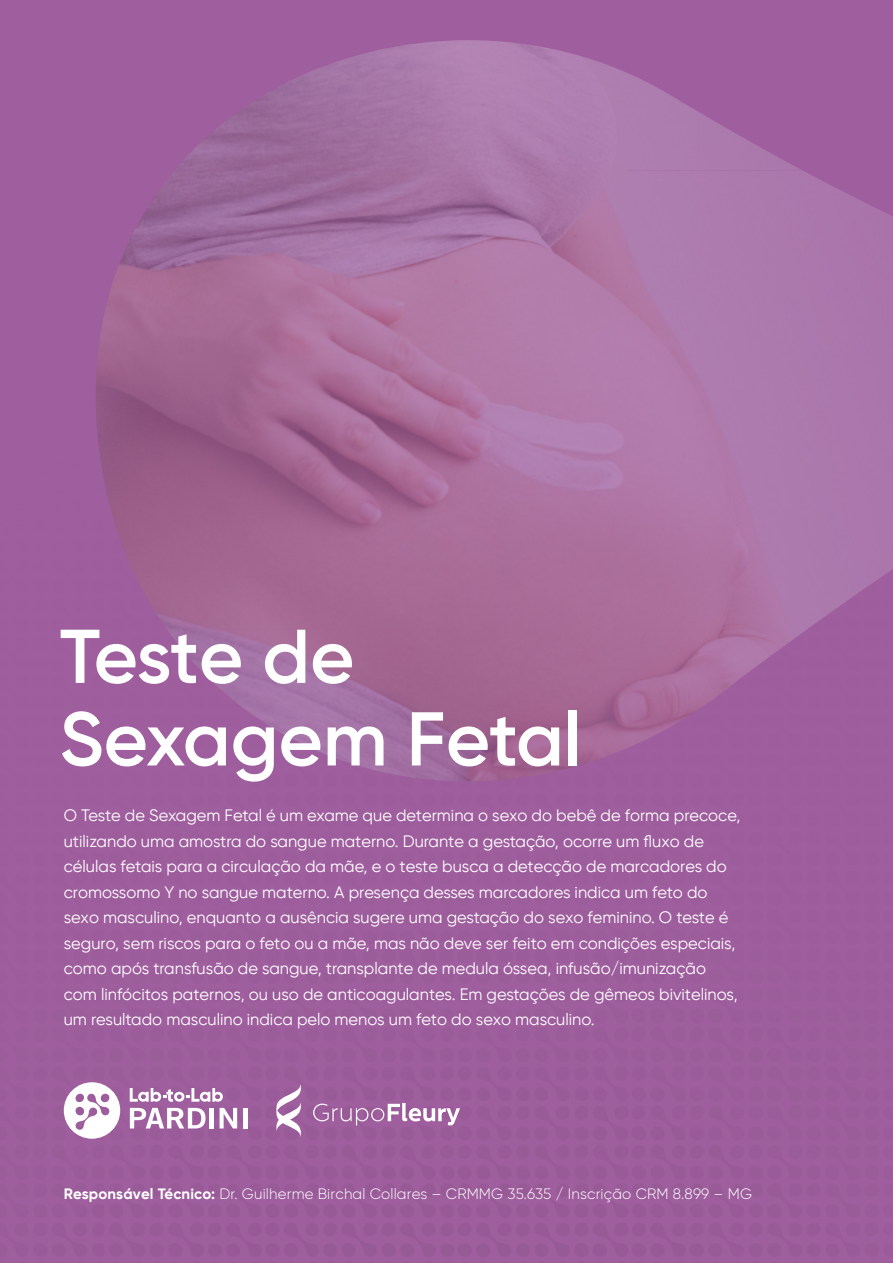
<style>
.page{position:relative;width:893px;height:1263px;background:#fff}
.page>*{position:absolute;margin:0;border:0;box-sizing:border-box;transform-origin:0 0}
.t1{font:600 76.05px/82.5px "SVN Gilroy";color:#fff}
.t2{font:16.5px/25.5px "SVN Gilroy";color:#fff}
.t3{font:300 15px "SVN Gilroy";letter-spacing:.01em;color:#fff}
.s1{font-weight:700}
</style>
<div class="page">
<div style="left:0;top:0;width:893px;height:171px;background:#9f5e9e"></div>
<div style="left:0;top:171px;width:96px;height:154px;background:#9f5e9e"></div>
<div style="left:0;top:325px;width:104px;height:938px;background:#9f5e9e"></div>
<div style="left:104px;top:578px;width:52px;height:685px;background:#9f5e9e"></div>
<div style="left:842px;top:578px;width:51px;height:685px;background:#9e5e9d"></div>
<div style="left:156px;top:629px;width:52px;height:634px;background:#9f5e9e"></div>
<div style="left:789px;top:629px;width:53px;height:634px;background:#9e5e9d"></div>
<div style="left:208px;top:680px;width:54px;height:583px;background:#9e5d9d"></div>
<div style="left:685px;top:680px;width:104px;height:583px;background:#9f5e9e"></div>
<div style="left:262px;top:731px;width:52px;height:532px;background:#9e5e9d"></div>
<div style="left:631px;top:731px;width:54px;height:532px;background:#9e5d9d"></div>
<div style="left:314px;top:781px;width:317px;height:482px;background:#9e5d9d"></div>
<div style="left:209px;top:1108px;width:5px;height:20px;background:#fff"></div>
<svg style="left:220px;top:1108px;width:17px;height:20px"></svg>
<hr style="left:243px;top:1108px;width:4px;height:20px;background:#fff">
<svg style="left:130px;top:1108px;width:76px;height:20px"></svg>
<svg style="left:64px;top:1082px;width:56px;height:57px"></svg>
<svg style="left:130px;top:1088px;width:93px;height:14px"></svg>
<svg style="left:276px;top:1084px;width:25px;height:52px"></svg>
<svg style="left:313px;top:1103px;width:147px;height:22px"></svg>
<img style="left:278px;top:40px;width:421px;height:131px">
<img style="left:174px;top:86px;width:105px;height:85px">
<img style="left:698px;top:112px;width:53px;height:59px">
<img style="left:751px;top:142px;width:52px;height:29px">
<img style="left:96px;top:171px;width:797px;height:407px">
<img style="left:136px;top:578px;width:744px;height:51px">
<img style="left:166px;top:629px;width:642px;height:51px">
<img style="left:210px;top:680px;width:529px;height:51px">
<img style="left:277px;top:730px;width:387px;height:51px">
<h1 class="t1" style="left:60px;top:610px;width:524px">Teste de<br>Sexagem Fetal</h1>
<p class="t2" style="left:64px;top:802px;width:678px">O Teste de Sexagem Fetal é um exame que determina o sexo do bebê de forma precoce, utilizando uma amostra do sangue materno. Durante a gestação, ocorre um fluxo de células fetais para a circulação da mãe, e o teste busca a detecção de marcadores do cromossomo Y no sangue materno. A presença desses marcadores indica um feto do sexo masculino, enquanto a ausência sugere uma gestação do sexo feminino. O teste é seguro, sem riscos para o feto ou a mãe, mas não deve ser feito em condições especiais, como após transfusão de sangue, transplante de medula óssea, infusão/imunização com linfócitos paternos, ou uso de anticoagulantes. Em gestações de gêmeos bivitelinos, um resultado masculino indica pelo menos um feto do sexo masculino.</p>
<p class="t3" style="left:64px;top:1183px;width:690px"><span class="s1">Responsável Técnico:</span> Dr. Guilherme Birchal Collares – CRMMG 35.635 / Inscrição CRM 8.899 – MG</p>
</div>
